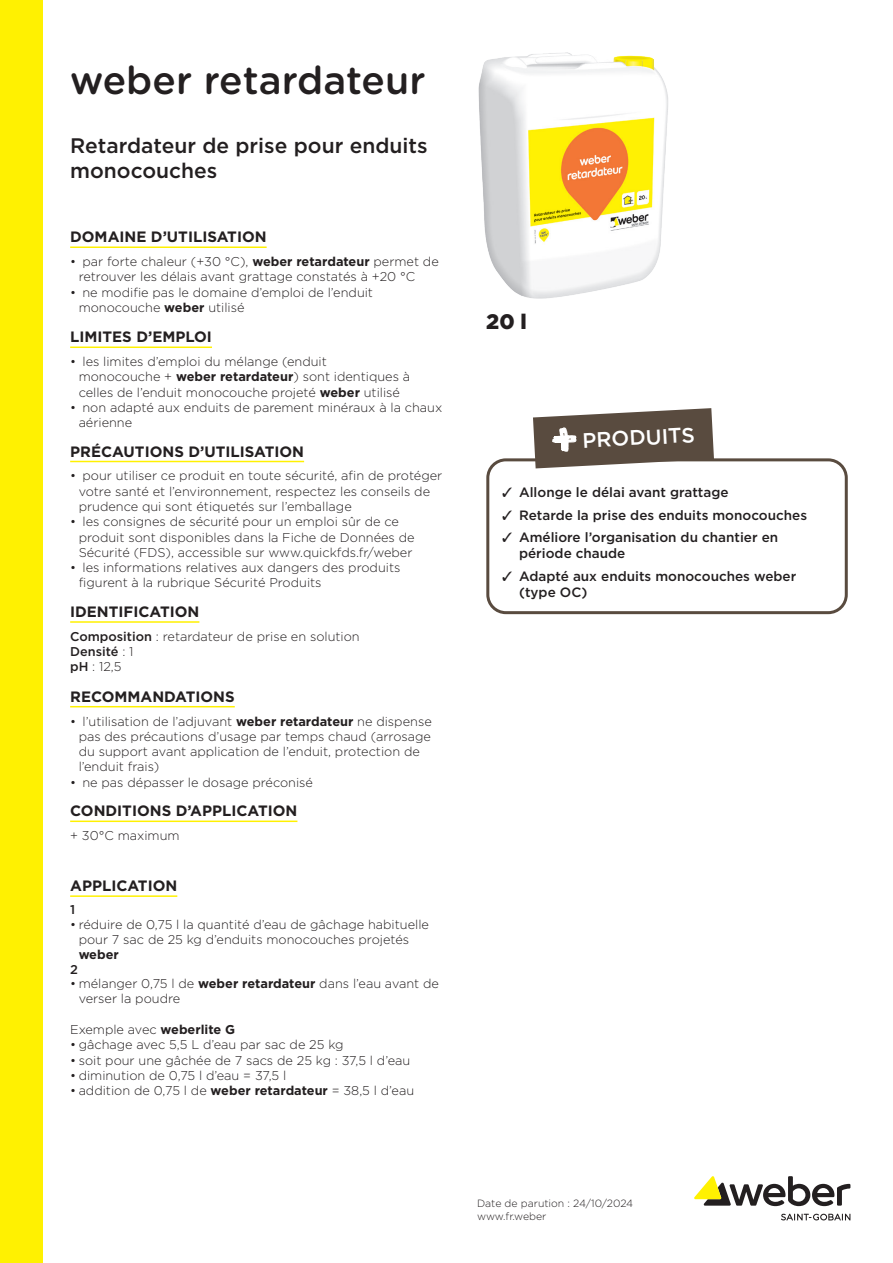
<style>
.page{position:relative;width:893px;height:1263px;background:#fff}
.page>*{position:absolute;margin:0;border:0;box-sizing:border-box;transform-origin:0 0}
.Product_Name{font:500 39px "Gotham Rounded";color:#231f20}
.Fonction_produit{font:500 21px/25.2px "Gotham";color:#231f20}
.les{font:500 21px "Gotham";color:#fff}
.Weight{font:900 21px "Gotham";color:#231f20}
.Longname{font:700 15px "Gotham";color:#231f20}
.Application{font:700 15px "Gotham";color:#231f20}
.t1{font:500 13.5px/16.2px "Gotham";color:#231f20}
.value{font:300 12.75px/15.3px "Gotham";color:#231f20}
.between_bullets{font:300 12.75px "Gotham";color:#231f20}
.value-2{font:500 12.75px "Gotham";color:#231f20}
.level__code{font:500 12.75px "Gotham";color:#231f20}
.t2{font:300 10.5px/12.6px "Gotham";color:#231f20}
.s1{font-weight:700}
.s2{font-weight:500}
.s3{font-weight:300}
</style>
<div class="page">
<svg style="left:781px;top:1214px;width:69px;height:6px"></svg>
<svg style="left:694px;top:1176px;width:156px;height:30px"></svg>
<div style="left:0;top:0;width:43px;height:1263px;background:#fff101"></div>
<img style="left:478px;top:52px;width:190px;height:247px">
<div style="left:486px;top:458px;width:362px;height:156px;border:3px solid #594b3f;border-radius:18px"></div>
<svg style="left:533px;top:408px;width:181px;height:60px"></svg>
<hr style="left:70px;top:895px;width:107px;height:2px;background:#fff101">
<hr style="left:70px;top:246px;width:197px;height:2px;background:#fff101">
<hr style="left:70px;top:346px;width:142px;height:2px;background:#fff101">
<hr style="left:70px;top:461px;width:234px;height:1px;background:#fff101">
<hr style="left:70px;top:621px;width:129px;height:2px;background:#fff101">
<hr style="left:70px;top:706px;width:165px;height:1px;background:#fff101">
<hr style="left:70px;top:820px;width:227px;height:2px;background:#fff101">
<p class="Product_Name" style="left:70px;top:52px;width:357px">weber retardateur</p>
<p class="Fonction_produit" style="left:70px;top:132px;width:359px">Retardateur de prise pour enduits monocouches</p>
<p class="Longname" style="left:70px;top:227px;width:198px">DOMAINE D’UTILISATION</p>
<p class="value" style="left:79px;top:254px;width:362px;text-indent:-9px">• par forte chaleur (+30 °C), <span class="s1">weber retardateur</span> permet de retrouver les délais avant grattage constatés à +20 °C</p>
<p class="value" style="left:79px;top:284px;width:296px;text-indent:-9px">• ne modifie pas le domaine d’emploi de l’enduit monocouche <span class="s1">weber</span> utilisé</p>
<p class="Longname" style="left:70px;top:327px;width:143px">LIMITES D’EMPLOI</p>
<p class="value" style="left:79px;top:354px;width:333px;text-indent:-9px">• les limites d’emploi du mélange (enduit monocouche + <span class="s1">weber retardateur</span>) sont identiques à celles de l’enduit monocouche projeté <span class="s1">weber</span> utilisé</p>
<p class="value" style="left:79px;top:399px;width:365px;text-indent:-9px">• non adapté aux enduits de parement minéraux à la chaux aérienne</p>
<p class="Longname" style="left:70px;top:441px;width:235px">PRÉCAUTIONS D’UTILISATION</p>
<p class="value" style="left:79px;top:468px;width:365px;text-indent:-9px">• pour utiliser ce produit en toute sécurité, afin de protéger votre santé et l’environnement, respectez les conseils de prudence qui sont étiquetés sur l’emballage</p>
<p class="value" style="left:79px;top:514px;width:337px;text-indent:-9px">• les consignes de sécurité pour un emploi sûr de ce produit sont disponibles dans la Fiche de Données de<br>Sécurité (FDS), accessible sur www.quickfds.fr/weber</p>
<p class="value" style="left:79px;top:560px;width:323px;text-indent:-9px">• les informations relatives aux dangers des produits figurent à la rubrique Sécurité Produits</p>
<p class="Longname" style="left:70px;top:602px;width:131px">IDENTIFICATION</p>
<p class="value" style="left:70px;top:628px;width:291px"><span class="s2">Composition</span> : retardateur de prise en solution</p>
<p class="value-2" style="left:70px;top:643px;width:65px">Densité <span class="s3">: 1</span></p>
<p class="value" style="left:70px;top:659px;width:53px"><span class="s2">pH</span> : 12,5</p>
<p class="Longname" style="left:70px;top:686px;width:166px">RECOMMANDATIONS</p>
<p class="value" style="left:79px;top:713px;width:355px;text-indent:-9px">• l’utilisation de l’adjuvant <span class="s1">weber retardateur</span> ne dispense pas des précautions d’usage par temps chaud (arrosage du support avant application de l’enduit, protection de l’enduit frais)</p>
<p class="value" style="left:70px;top:774px;width:244px">• ne pas dépasser le dosage préconisé</p>
<p class="Longname" style="left:70px;top:801px;width:229px">CONDITIONS D’APPLICATION</p>
<p class="value" style="left:70px;top:828px;width:111px">+ 30°C maximum</p>
<p class="Application" style="left:70px;top:876px;width:109px">APPLICATION</p>
<p class="level__code" style="left:70px;top:901px;width:7px">1</p>
<p class="value" style="left:79px;top:916px;width:352px;text-indent:-9px">• réduire de 0,75 l la quantité d’eau de gâchage habituelle pour 7 sac de 25 kg d’enduits monocouches projetés <span class="s1">weber</span></p>
<p class="level__code" style="left:70px;top:961px;width:9px">2</p>
<p class="value" style="left:79px;top:975px;width:362px;text-indent:-9px">• mélanger 0,75 l de <span class="s1">weber retardateur</span> dans l’eau avant de verser la poudre</p>
<p class="between_bullets" style="left:70px;top:1021px;width:167px">Exemple avec <span class="s1">weberlite G</span></p>
<p class="value" style="left:70px;top:1037px;width:275px">• gâchage avec 5,5 L d’eau par sac de 25 kg</p>
<p class="value" style="left:70px;top:1052px;width:342px">• soit pour une gâchée de 7 sacs de 25 kg : 37,5 l d’eau</p>
<p class="value" style="left:70px;top:1067px;width:218px">• diminution de 0,75 l d’eau = 37,5 l</p>
<p class="value" style="left:70px;top:1083px;width:345px">• addition de 0,75 l de <span class="s1">weber retardateur</span> = 38,5 l d’eau</p>
<p class="Weight" style="left:486px;top:307px;width:42px">20 l</p>
<p class="les" style="left:582px;top:427px;width:114px;rotate:-3deg">PRODUITS</p>
<p class="t1" style="left:519px;top:484px;width:211px">Allonge le délai avant grattage</p>
<p class="t1" style="left:519px;top:506px;width:290px">Retarde la prise des enduits monocouches</p>
<p class="t1" style="left:519px;top:529px;width:261px">Améliore l’organisation du chantier en période chaude</p>
<p class="t1" style="left:519px;top:568px;width:279px">Adapté aux enduits monocouches weber (type OC)</p>
<p class="t2" style="left:477px;top:1197px;width:158px">Date de parution : 24/10/2024 www.fr.weber</p>
</div>
